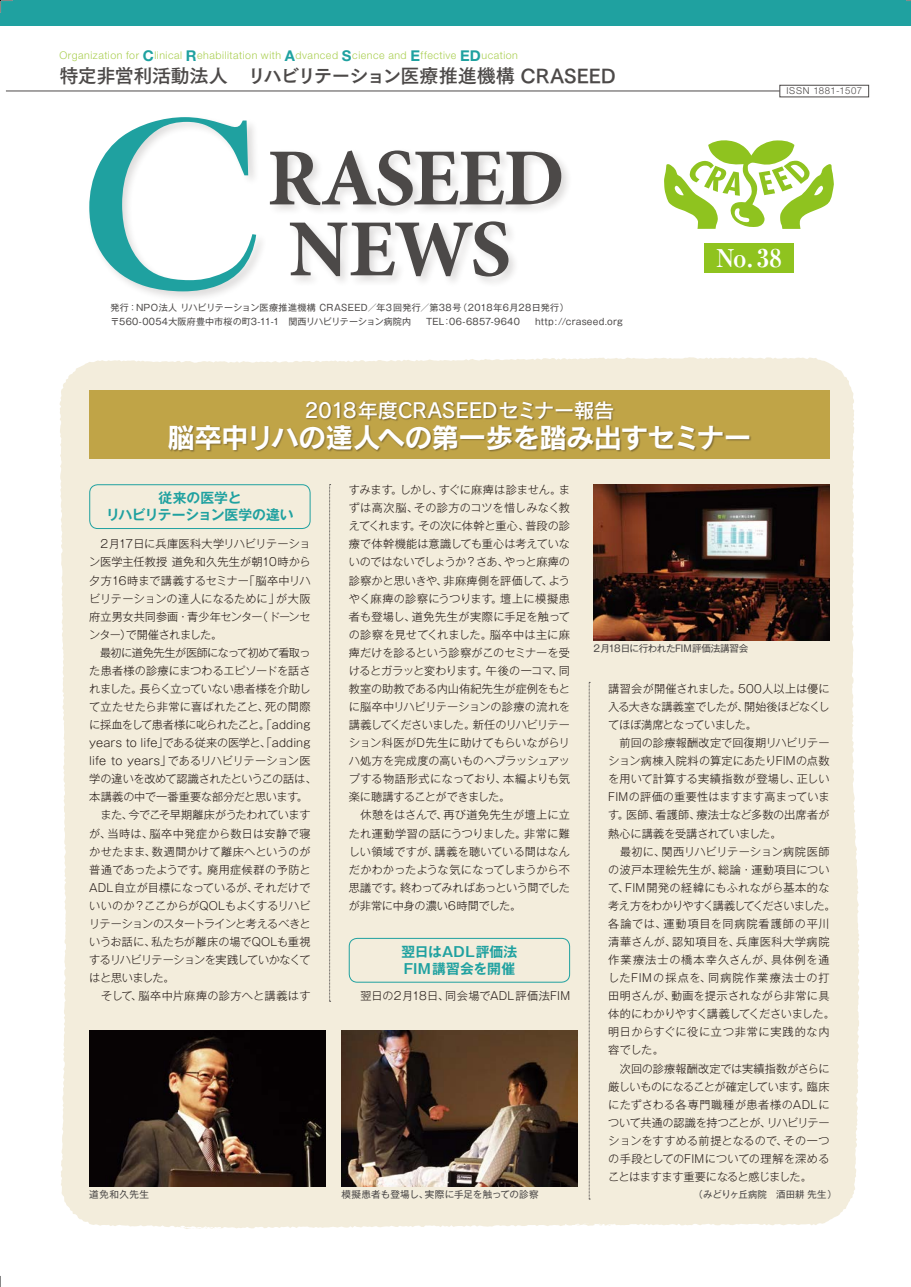
<style>
.page{position:relative;width:911px;height:1287px;background:#fff}
.page>*{position:absolute;margin:0;border:0;box-sizing:border-box;transform-origin:0 0}
.t1{font:27.6px "Rodin Pro B";letter-spacing:-.025em;color:#fff}
.t2{font:700 expanded 24.45px "Ryumin Pro";color:#fff}
.t3{font:20.25px "Rodin Pro DB";letter-spacing:-.01em;color:#fff}
.t4{font:19.2px "Tsuku Go Pro B";letter-spacing:-.03em;color:#4c4948}
.t5{font:700 13.8px/17px "Gothic MB101 Pro De";color:#1fa1a0;text-align:center}
.t6{font:300 11.1px/18px "Gothic MB101 Pro";color:#221815}
.t7{font:300 10.65px "Helvetica Neue LT Pro";letter-spacing:.05em;color:#aacf52}
.t8{font:9.6px "Gothic MB101 Pro";letter-spacing:-.005em;color:#4c4948}
.t9{font:9.6px "Gothic MB101 Pro";letter-spacing:-.03em;color:#4c4948}
.t10{font:300 9.6px "Helvetica Neue LT Pro";letter-spacing:.075em;color:#4c4948}
.t11{font:9px/13.8px "Gothic MB101 Pro";letter-spacing:.025em;color:#4c4948}
.s1{font-weight:700;font-size:14.85px;color:#1fa1a0}
</style>
<div class="page">
<div style="left:0;top:0;width:911px;height:25px;background:#1fa1a0"></div>
<hr style="left:6px;top:91px;width:775px;height:1px;background:#4c4948">
<div style="left:59px;top:357px;width:800px;height:872px;background:#f3eddc"></div>
<div style="left:267px;top:148px;width:306px;height:140px;background:#221815;opacity:.15"></div>
<svg style="left:270px;top:150px;width:291px;height:56px"></svg>
<svg style="left:290px;top:221px;width:218px;height:55px"></svg>
<div style="left:86px;top:114px;width:181px;height:189px;background:#221815;opacity:.15"></div>
<svg style="left:89px;top:117px;width:167px;height:174px"></svg>
<div style="left:779px;top:85px;width:89px;height:12px;background:#fff;border:1px solid #4c4948"></div>
<div style="left:89px;top:484px;width:221px;height:45px;border:1px solid #1fa1a0;border-radius:8px"></div>
<div style="left:349px;top:938px;width:221px;height:44px;border:1px solid #1fa1a0;border-radius:8px"></div>
<svg style="left:329px;top:484px;width:1px;height:518px"></svg>
<svg style="left:589px;top:682px;width:1px;height:517px"></svg>
<div style="left:89px;top:390px;width:740px;height:68px;background:#c0a447"></div>
<img style="left:89px;top:1030px;width:236px;height:156px">
<img style="left:341px;top:1030px;width:236px;height:156px">
<img style="left:593px;top:484px;width:236px;height:156px">
<div style="left:704px;top:244px;width:89px;height:29px;background:#8fc31f"></div>
<svg style="left:664px;top:140px;width:170px;height:89px"></svg>
<div style="left:168px;top:401px;width:583px;height:51px;background:#221815;opacity:.4"></div>
<svg style="left:0;top:0;width:13px;height:13px"></svg>
<p class="t7" style="left:59px;top:49px;width:460px">Organization for <span class="s1">C</span>linical <span class="s1">R</span>ehabilitation with <span class="s1">A</span>dvanced <span class="s1">S</span>cience and <span class="s1">E</span>ffective <span class="s1">ED</span>ucation</p>
<h3 class="t4" style="left:59px;top:59px;width:557px">特定非営利活動法人　リハビリテーション医療推進機構 CRASEED</h3>
<p class="t11" style="left:111px;top:299px;width:514px">発行：NPO法人 リハビリテーション医療推進機構 CRASEED／年3回発行／第38号（2018年6月28日発行）〒560-0054大阪府豊中市桜の町3-11-1　関西リハビリテーション病院内　 TEL：06-6857-9640　 http://craseed.org</p>
<p class="t10" style="left:786px;top:85px;width:77px">ISSN 1881-1507</p>
<h2 class="t2" style="left:716px;top:239px;width:67px">No. 38</h2>
<h3 class="t3" style="left:304px;top:397px;width:311px">2018年度CRASEEDセミナー報告</h3>
<h1 class="t1" style="left:167px;top:419px;width:585px">脳卒中リハの達人への第一歩を踏み出すセミナー</h1>
<p class="t5" style="left:106px;top:488px;width:189px">従来の医学と<br>リハビリテーション医学の違い</p>
<p class="t6" style="left:89px;top:533px;width:229px">　2月17日に兵庫医科大学リハビリテーション医学主任教授 道免和久先生が朝10時から夕方16時まで講義するセミナー「脳卒中リハビリテーションの達人になるために」が大阪府立男女共同参画・青少年センター（ドーンセンター）で開催されました。<br>　最初に道免先生が医師になって初めて看取った患者様の診療にまつわるエピソードを話されました。長らく立っていない患者様を介助して立たせたら非常に喜ばれたこと、死の間際に採血をして患者様に叱られたこと。「adding years to life」である従来の医学と、「adding life to years」であるリハビリテーション医学の違いを改めて認識されたというこの話は、本講義の中で一番重要な部分だと思います。　また、今でこそ早期離床がうたわれていますが、当時は、脳卒中発症から数日は安静で寝かせたまま、数週間かけて離床へというのが普通であったようです。廃用症候群の予防と<br>ADL自立が目標になっているが、それだけでいいのか？ここからがQOLもよくするリハビリテーションのスタートラインと考えるべきというお話に、私たちが離床の場でQOLも重視するリハビリテーションを実践していかなくてはと思いました。<br>　そして、脳卒中片麻痺の診方へと講義はす</p>
<p class="t6" style="left:349px;top:479px;width:223px">すみます。しかし、すぐに麻痺は診ません。まずは高次脳、その診方のコツを惜しみなく教えてくれます。その次に体幹と重心、普段の診療で体幹機能は意識しても重心は考えていないのではないでしょうか？さあ、やっと麻痺の診察かと思いきや、非麻痺側を評価して、ようやく麻痺の診察にうつります。壇上に模擬患者も登場し、道免先生が実際に手足を触っての診察を見せてくれました。脳卒中は主に麻痺だけを診るという診察がこのセミナーを受けるとガラッと変わります。午後の一コマ、同教室の助教である内山侑紀先生が症例をもとに脳卒中リハビリテーションの診療の流れを講義してくださいました。新任のリハビリテーション科医がD先生に助けてもらいながらリハ処方を完成度の高いものへブラッシュアップする物語形式になっており、本編よりも気楽に聴講することができました。<br>　休憩をはさんで、再び道免先生が壇上に立たれ運動学習の話にうつりました。非常に難しい領域ですが、講義を聴いている間はなんだかわかったような気になってしまうから不思議です。終わってみればあっという間でしたが非常に中身の濃い6時間でした。</p>
<p class="t5" style="left:401px;top:941px;width:117px;text-align:left">翌日はADL評価法<br>FIM講習会を開催</p>
<p class="t6" style="left:349px;top:985px;width:223px">　翌日の2月18日、同会場でADL評価法FIM</p>
<p class="t8" style="left:89px;top:1186px;width:61px">道免和久先生</p>
<p class="t8" style="left:341px;top:1186px;width:199px">模擬患者も登場し、実際に手足を触っての診察</p>
<p class="t9" style="left:593px;top:640px;width:156px">2月18日に行われたFIM評価法講習会</p>
<p class="t6" style="left:608px;top:678px;width:229px">講習会が開催されました。500人以上は優に入る大きな講義室でしたが、開始後ほどなくしてほぼ満席となっていました。<br>　前回の診療報酬改定で回復期リハビリテーション病棟入院料の算定にあたりFIMの点数を用いて計算する実績指数が登場し、正しい<br>FIMの評価の重要性はますます高まっています。医師、看護師、療法士など多数の出席者が熱心に講義を受講されていました。<br>　最初に、関西リハビリテーション病院医師の波戸本理絵先生が、総論・運動項目について、FIM開発の経緯にもふれながら基本的な考え方をわかりやすく講義してくださいました。各論では、運動項目を同病院看護師の平川清華さんが、認知項目を、兵庫医科大学病院作業療法士の橋本幸久さんが、具体例を通したFIMの採点を、同病院作業療法士の打田明さんが、動画を提示されながら非常に具体的にわかりやすく講義してくださいました。明日からすぐに役に立つ非常に実践的な内容でした。<br>　次回の診療報酬改定では実績指数がさらに厳しいものになることが確定しています。臨床にたずさわる各専門職種が患者様のADLについて共通の認識を持つことが、リハビリテーションをすすめる前提となるので、その一つの手段としてのFIMについての理解を深めることはますます重要になると感じました。</p>
<p class="t8" style="left:693px;top:1186px;width:145px">（みどりヶ丘病院　酒田耕 先生）</p>
</div>
